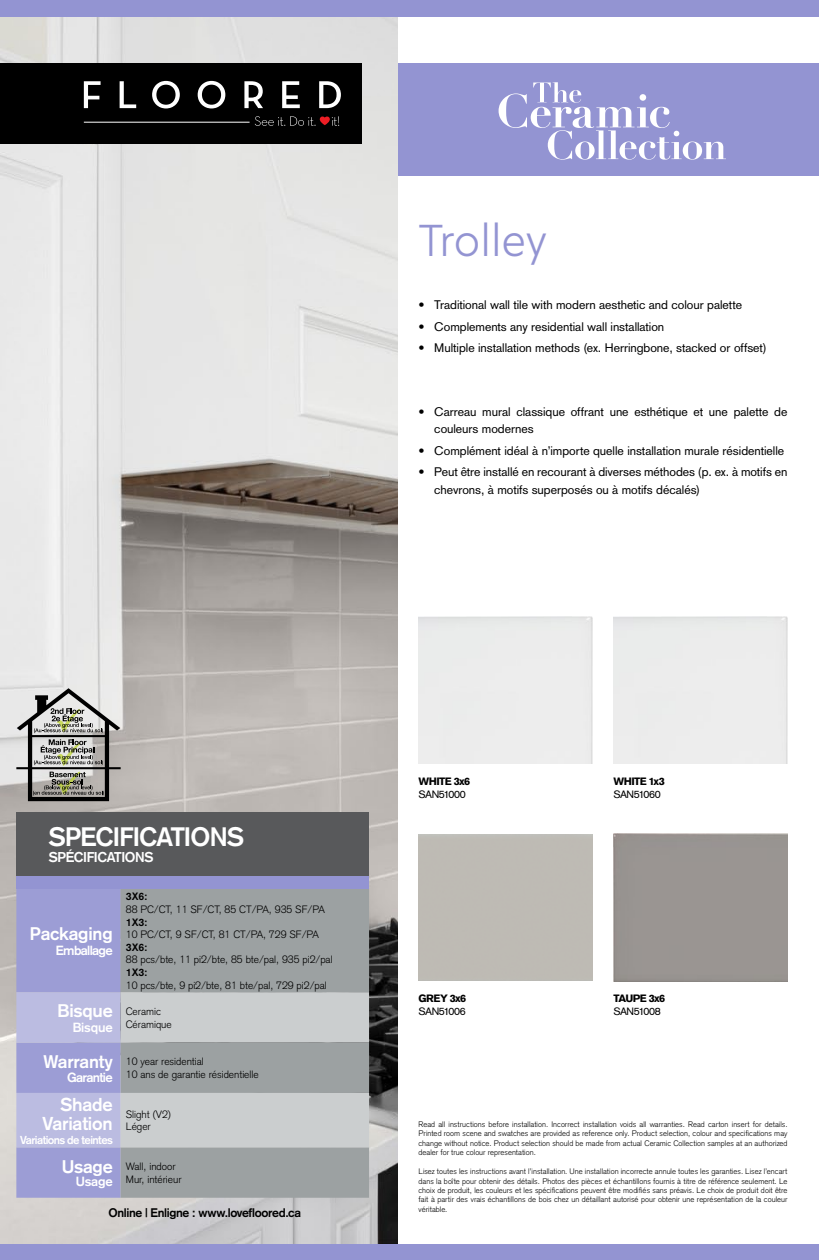
<style>
.page{position:relative;width:819px;height:1260px;background:#fff}
.page>*{position:absolute;margin:0;border:0;box-sizing:border-box;transform-origin:0 0}
.t1{font:300 42px "Hero New";letter-spacing:-.01em;color:#9394d2}
.t2{font:700 26.25px "Akzidenz Grotesk";letter-spacing:-.03em;color:#fff}
.t3{font:700 18.38px/19.2px "Akzidenz Grotesk";letter-spacing:-.01em;color:#fff;text-align:right}
.t4{font:700 18.03px "Akzidenz Grotesk";letter-spacing:-.01em;color:#fff}
.t5{font:700 14px "Akzidenz Grotesk";letter-spacing:-.025em;color:#fff}
.t6{font:700 13.12px "Akzidenz Grotesk";letter-spacing:-.05em;color:#fff}
.t7{font:12.25px/17.5px "Akzidenz Grotesk";color:#000}
.t8{font:700 12.25px "Akzidenz Grotesk";letter-spacing:-.03em;color:#000}
.t9{font:700 11.38px "Akzidenz Grotesk";letter-spacing:-.05em;color:#fff}
.t10{font:300 10.5px/12.6px "Akzidenz Grotesk";color:#000}
.t11{font:10.5px "Akzidenz Grotesk";letter-spacing:-.04em;color:#000}
.t12{font:900 10.5px "Akzidenz Grotesk";letter-spacing:-.05em;color:#000}
.t13{font:700 10.5px "Akzidenz Grotesk";color:#000}
.t14{font:300 7.88px/9.5px "Akzidenz Grotesk";letter-spacing:.005em;color:#000;text-align:justify}
</style>
<div class="page">
<img style="left:0;top:17px;width:399px;height:1227px">
<div style="left:613px;top:834px;width:175px;height:147px;background:#9a9592"></div>
<svg style="left:16px;top:688px;width:105px;height:113px;background:#9f9f9b"></svg>
<div style="left:613px;top:617px;width:175px;height:147px;background:#ececec"></div>
<svg style="left:16px;top:889px;width:353px;height:309px;background:#aaadbc"></svg>
<div style="left:399px;top:63px;width:420px;height:113px;background:#9394d2"></div>
<svg style="left:499px;top:82px;width:227px;height:78px"></svg>
<div style="left:0;top:63px;width:361px;height:81px;background:#000"></div>
<svg style="left:255px;top:116px;width:84px;height:10px"></svg>
<hr style="left:84px;top:122px;width:166px;height:1px;background:#fff">
<svg style="left:84px;top:81px;width:17px;height:27px"></svg>
<svg style="left:120px;top:81px;width:16px;height:27px"></svg>
<svg style="left:152px;top:81px;width:28px;height:27px"></svg>
<svg style="left:198px;top:81px;width:27px;height:27px"></svg>
<svg style="left:244px;top:81px;width:19px;height:27px"></svg>
<svg style="left:282px;top:81px;width:18px;height:27px"></svg>
<svg style="left:319px;top:81px;width:22px;height:27px"></svg>
<div style="left:16px;top:876px;width:353px;height:13px;background:#9394d2"></div>
<div style="left:16px;top:812px;width:353px;height:64px;background:#58595b"></div>
<div style="left:0;top:1244px;width:819px;height:16px;background:#9394d2"></div>
<div style="left:0;top:0;width:819px;height:17px;background:#9394d2"></div>
<div style="left:419px;top:617px;width:174px;height:147px;background:#ececec"></div>
<h1 class="t1" style="left:419px;top:211px;width:130px">Trolley</h1>
<h3 class="t7" style="left:419px;top:296px;width:325px">• Traditional wall tile with modern aesthetic and colour palette</h3>
<h3 class="t7" style="left:419px;top:317px;width:247px">• Complements any residential wall installation</h3>
<h3 class="t7" style="left:419px;top:339px;width:350px">• Multiple installation methods (ex. Herringbone, stacked or offset)</h3>
<h3 class="t7" style="left:434px;top:403px;width:355px;text-indent:-16px">• Carreau mural classique offrant une esthétique et une palette de couleurs modernes</h3>
<h3 class="t7" style="left:419px;top:442px;width:367px">• Complément idéal à n’importe quelle installation murale résidentielle</h3>
<h3 class="t7" style="left:434px;top:463px;width:355px;text-indent:-16px">• Peut être installé en recourant à diverses méthodes (p. ex. à motifs en chevrons, à motifs superposés ou à motifs décalés)</h3>
<h2 class="t2" style="left:49px;top:821px;width:197px">SPECIFICATIONS</h2>
<h3 class="t5" style="left:49px;top:849px;width:107px">SPÉCIFICATIONS</h3>
<h3 class="t4" style="left:30px;top:923px;width:84px">Packaging</h3>
<h3 class="t6" style="left:56px;top:943px;width:58px">Emballage</h3>
<h3 class="t4" style="left:58px;top:1000px;width:57px">Bisque</h3>
<h3 class="t6" style="left:73px;top:1020px;width:42px">Bisque</h3>
<h3 class="t4" style="left:43px;top:1051px;width:71px">Warranty</h3>
<h3 class="t6" style="left:67px;top:1069px;width:47px">Garantie</h3>
<h3 class="t3" style="left:42px;top:1094px;width:72px">Shade<br>Variation</h3>
<h3 class="t9" style="left:20px;top:1133px;width:94px">Variations de teintes</h3>
<h3 class="t4" style="left:62px;top:1156px;width:52px">Usage</h3>
<h3 class="t6" style="left:76px;top:1174px;width:39px">Usage</h3>
<h3 class="t13" style="left:126px;top:891px;width:23px">3X6:</h3>
<h3 class="t10" style="left:126px;top:903px;width:200px">88 PC/CT, 11 SF/CT, 85 CT/PA, 935 SF/PA</h3>
<h3 class="t13" style="left:126px;top:916px;width:23px">1X3:</h3>
<h3 class="t10" style="left:126px;top:928px;width:195px">10 PC/CT, 9 SF/CT, 81 CT/PA, 729 SF/PA</h3>
<h3 class="t13" style="left:126px;top:941px;width:23px">3X6:</h3>
<h3 class="t10" style="left:126px;top:954px;width:208px">88 pcs/bte, 11 pi2/bte, 85 bte/pal, 935 pi2/pal</h3>
<h3 class="t13" style="left:126px;top:966px;width:23px">1X3:</h3>
<h3 class="t10" style="left:126px;top:979px;width:202px">10 pcs/bte, 9 pi2/bte, 81 bte/pal, 729 pi2/pal</h3>
<h3 class="t10" style="left:126px;top:1005px;width:47px">Ceramic<br>Céramique</h3>
<h3 class="t10" style="left:126px;top:1056px;width:134px">10 year residential<br>10 ans de garantie résidentielle</h3>
<h3 class="t10" style="left:126px;top:1108px;width:47px">Slight (V2)<br>Léger</h3>
<h3 class="t10" style="left:126px;top:1160px;width:57px">Wall, indoor<br>Mur, intérieur</h3>
<h3 class="t8" style="left:108px;top:1206px;width:194px">Online | Enligne : www.lovefloored.ca</h3>
<h3 class="t12" style="left:419px;top:775px;width:53px">WHITE 3x6</h3>
<h3 class="t11" style="left:419px;top:788px;width:49px">SAN51000</h3>
<h3 class="t12" style="left:419px;top:992px;width:49px">GREY 3x6</h3>
<h3 class="t11" style="left:419px;top:1006px;width:49px">SAN51006</h3>
<h3 class="t12" style="left:613px;top:775px;width:53px">WHITE 1x3</h3>
<h3 class="t11" style="left:613px;top:788px;width:49px">SAN51060</h3>
<h3 class="t12" style="left:613px;top:992px;width:53px">TAUPE 3x6</h3>
<h3 class="t11" style="left:613px;top:1006px;width:49px">SAN51008</h3>
<p class="t14" style="left:419px;top:1119px;width:371px">Read all instructions before installation. Incorrect installation voids all warranties. Read carton insert for details.<br>Printed room scene and swatches are provided as reference only. Product selection, colour and specifications may change without notice. Product selection should be made from actual Ceramic Collection samples at an authorized dealer for true colour representation.</p>
<p class="t14" style="left:419px;top:1167px;width:370px">Lisez toutes les instructions avant l’installation. Une installation incorrecte annule toutes les garanties. Lisez l’encart dans la boîte pour obtenir des détails. Photos des pièces et échantillons fournis à titre de référence seulement. Le choix de produit, les couleurs et les spécifications peuvent être modifiés sans préavis. Le choix de produit doit être fait à partir des vrais échantillons de bois chez un détaillant autorisé pour obtenir une représentation de la couleur véritable.</p>
</div>
